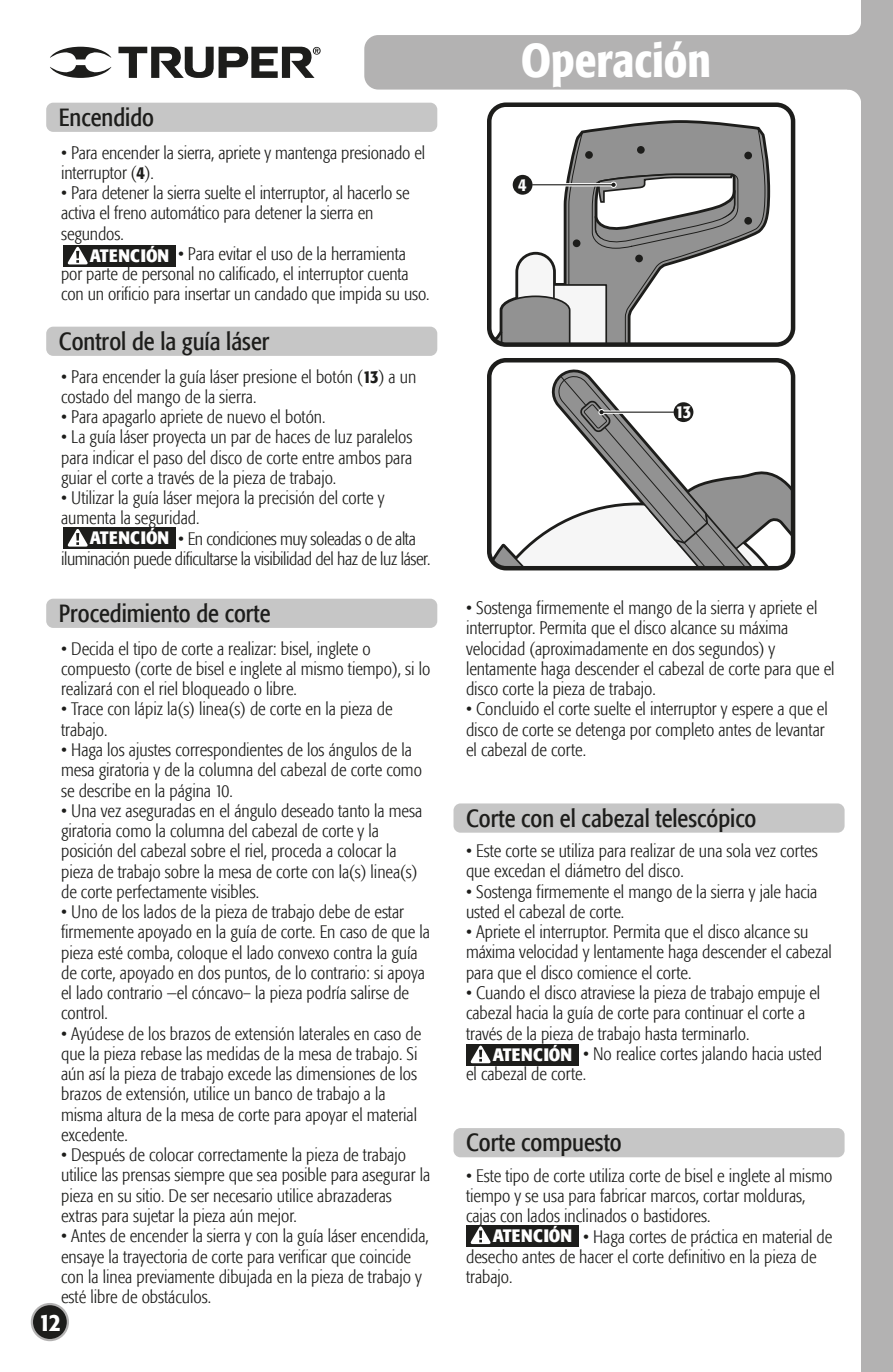
<style>
.page{position:relative;width:893px;height:1372px;background:#fff}
.page>*{position:absolute;margin:0;border:0;box-sizing:border-box;transform-origin:0 0}
.t1{font:500 condensed 47.25px "Formata";color:#fff}
.t2{font:condensed 24.75px "Formata";color:#1d1d1b}
.t3{font:500 condensed 24.75px "Formata";color:#fff}
.t4{font:300 condensed 18px/20.2px "Formata";color:#1d1d1b}
.t5{font:300 condensed 18px/20.2px "Formata";letter-spacing:-.02em;color:#1d1d1b}
.t6{font:700 condensed 18px "Formata";letter-spacing:.01em;color:#fff}
.t7{font:500 condensed 18px "Formata";color:#fff}
.s1{font-weight:500}
</style>
<div class="page">
<div style="left:861px;top:0;width:32px;height:1371px;background:#b3b2b2"></div>
<div style="left:364px;top:35px;width:497px;height:55px;background:#b3b2b2;border-radius:14px"></div>
<svg style="left:847px;top:24px;width:14px;height:77px"></svg>
<div style="left:453px;top:1127px;width:392px;height:30px;background:#c6c6c6;border-radius:7px"></div>
<div style="left:453px;top:803px;width:392px;height:29px;background:#c6c6c6;border-radius:7px"></div>
<div style="left:46px;top:103px;width:391px;height:29px;background:#c6c6c6;border-radius:7px"></div>
<div style="left:46px;top:326px;width:391px;height:30px;background:#c6c6c6;border-radius:7px"></div>
<div style="left:46px;top:598px;width:391px;height:30px;background:#c6c6c6;border-radius:7px"></div>
<div style="left:487px;top:102px;width:308px;height:245px;border:4px solid #1d1d1b;border-radius:17px"></div>
<div style="left:487px;top:358px;width:308px;height:212px;border:4px solid #1d1d1b;border-radius:17px"></div>
<svg style="left:50px;top:47px;width:271px;height:31px"></svg>
<div style="left:32px;top:1303px;width:36px;height:36px;background:#1d1d1b;border-radius:50%"></div>
<div style="left:31px;top:1302px;width:38px;height:38px;border:2px solid #b3b2b2;border-radius:50%"></div>
<svg style="left:489px;top:118px;width:283px;height:226px"></svg>
<div style="left:513px;top:175px;width:19px;height:20px;background:#1d1d1b;border-radius:50%"></div>
<svg style="left:489px;top:364px;width:304px;height:204px"></svg>
<div style="left:63px;top:245px;width:113px;height:21px;background:#1d1d1b"></div>
<svg style="left:67px;top:246px;width:21px;height:18px"></svg>
<div style="left:63px;top:527px;width:113px;height:21px;background:#1d1d1b"></div>
<svg style="left:67px;top:529px;width:21px;height:17px"></svg>
<div style="left:466px;top:1224px;width:113px;height:22px;background:#1d1d1b"></div>
<svg style="left:470px;top:1226px;width:21px;height:17px"></svg>
<div style="left:466px;top:1044px;width:113px;height:21px;background:#1d1d1b"></div>
<svg style="left:470px;top:1045px;width:21px;height:18px"></svg>
<h2 class="t2" style="left:59px;top:103px;width:97px">Encendido</h2>
<p class="t4" style="left:61px;top:142px;width:366px">• Para encender la sierra, apriete y mantenga presionado el interruptor (<span class="s1">4</span>).</p>
<p class="t4" style="left:61px;top:183px;width:350px">• Para detener la sierra suelte el interruptor, al hacerlo se activa el freno automático para detener la sierra en segundos.</p>
<p class="t4" style="left:61px;top:244px;width:370px;text-indent:117px">• Para evitar el uso de la herramienta por parte de personal no calificado, el interruptor cuenta con un orificio para insertar un candado que impida su uso.</p>
<p class="t6" style="left:90px;top:244px;width:81px">ATENCIÓN</p>
<h2 class="t2" style="left:59px;top:327px;width:212px">Control de la guía láser</h2>
<p class="t4" style="left:61px;top:366px;width:357px">• Para encender la guía láser presione el botón (<span class="s1">13</span>) a un costado del mango de la sierra.</p>
<p class="t4" style="left:61px;top:407px;width:266px">• Para apagarlo apriete de nuevo el botón.</p>
<p class="t4" style="left:61px;top:427px;width:353px;text-align:justify">• La guía láser proyecta un par de haces de luz paralelos para indicar el paso del disco de corte entre ambos para guiar el corte a través de la pieza de trabajo.</p>
<p class="t4" style="left:61px;top:488px;width:325px">• Utilizar la guía láser mejora la precisión del corte y aumenta la seguridad.</p>
<p class="t5" style="left:61px;top:528px;width:371px;text-indent:117px">• En condiciones muy soleadas o de alta iluminación puede dificultarse la visibilidad del haz de luz láser.</p>
<p class="t6" style="left:90px;top:526px;width:81px">ATENCIÓN</p>
<h1 class="t1" style="left:521px;top:31px;width:192px">Operación</h1>
<p class="t7" style="left:518px;top:174px;width:10px">4</p>
<p class="t7" style="left:675px;top:401px;width:17px">13</p>
<h2 class="t2" style="left:59px;top:598px;width:213px">Procedimiento de corte</h2>
<p class="t4" style="left:466px;top:598px;width:370px">• Sostenga firmemente el mango de la sierra y apriete el interruptor. Permita que el disco alcance su máxima velocidad (aproximadamente en dos segundos) y lentamente haga descender el cabezal de corte para que el disco corte la pieza de trabajo.</p>
<p class="t4" style="left:466px;top:699px;width:363px">• Concluido el corte suelte el interruptor y espere a que el disco de corte se detenga por completo antes de levantar el cabezal de corte.</p>
<p class="t4" style="left:61px;top:638px;width:371px">• Decida el tipo de corte a realizar: bisel, inglete o compuesto (corte de bisel e inglete al mismo tiempo), si lo realizará con el riel bloqueado o libre.</p>
<p class="t4" style="left:61px;top:699px;width:333px">• Trace con lápiz la(s) linea(s) de corte en la pieza de trabajo.</p>
<p class="t4" style="left:61px;top:739px;width:362px">• Haga los ajustes correspondientes de los ángulos de la mesa giratoria y de la columna del cabezal de corte como se describe en la página 10.</p>
<p class="t4" style="left:61px;top:800px;width:363px">• Una vez aseguradas en el ángulo deseado tanto la mesa giratoria como la columna del cabezal de corte y la posición del cabezal sobre el riel, proceda a colocar la pieza de trabajo sobre la mesa de corte con la(s) linea(s) de corte perfectamente visibles.</p>
<p class="t4" style="left:61px;top:901px;width:370px">• Uno de los lados de la pieza de trabajo debe de estar firmemente apoyado en la guía de corte. En caso de que la pieza esté comba, coloque el lado convexo contra la guía de corte, apoyado en dos puntos, de lo contrario: si apoya el lado contrario —el cóncavo– la pieza podría salirse de control.</p>
<p class="t4" style="left:61px;top:1023px;width:362px">• Ayúdese de los brazos de extensión laterales en caso de que la pieza rebase las medidas de la mesa de trabajo. Si aún así la pieza de trabajo excede las dimensiones de los brazos de extensión, utilice un banco de trabajo a la misma altura de la mesa de corte para apoyar el material excedente.</p>
<p class="t4" style="left:61px;top:1144px;width:371px">• Después de colocar correctamente la pieza de trabajo utilice las prensas siempre que sea posible para asegurar la pieza en su sitio. De ser necesario utilice abrazaderas extras para sujetar la pieza aún mejor.</p>
<p class="t4" style="left:61px;top:1225px;width:369px">• Antes de encender la sierra y con la guía láser encendida, ensaye la trayectoria de corte para verificar que coincide con la linea previamente dibujada en la pieza de trabajo y esté libre de obstáculos.</p>
<h2 class="t2" style="left:466px;top:803px;width:292px">Corte con el cabezal telescópico</h2>
<p class="t4" style="left:466px;top:841px;width:353px">• Este corte se utiliza para realizar de una sola vez cortes que excedan el diámetro del disco.</p>
<p class="t4" style="left:466px;top:881px;width:353px">• Sostenga firmemente el mango de la sierra y jale hacia usted el cabezal de corte.</p>
<p class="t4" style="left:466px;top:922px;width:367px">• Apriete el interruptor. Permita que el disco alcance su máxima velocidad y lentamente haga descender el cabezal para que el disco comience el corte.</p>
<p class="t4" style="left:466px;top:982px;width:356px">• Cuando el disco atraviese la pieza de trabajo empuje el cabezal hacia la guía de corte para continuar el corte a través de la pieza de trabajo hasta terminarlo.</p>
<p class="t4" style="left:466px;top:1043px;width:358px;text-indent:117px">• No realice cortes jalando hacia usted el cabezal de corte.</p>
<p class="t6" style="left:493px;top:1043px;width:81px">ATENCIÓN</p>
<h2 class="t2" style="left:466px;top:1128px;width:157px">Corte compuesto</h2>
<p class="t4" style="left:466px;top:1165px;width:368px">• Este tipo de corte utiliza corte de bisel e inglete al mismo tiempo y se usa para fabricar marcos, cortar molduras, cajas con lados inclinados o bastidores.</p>
<p class="t4" style="left:466px;top:1226px;width:368px;text-indent:117px">• Haga cortes de práctica en material de desecho antes de hacer el corte definitivo en la pieza de trabajo.</p>
<p class="t6" style="left:493px;top:1223px;width:81px">ATENCIÓN</p>
<h2 class="t3" style="left:39px;top:1306px;width:23px">12</h2>
</div>
